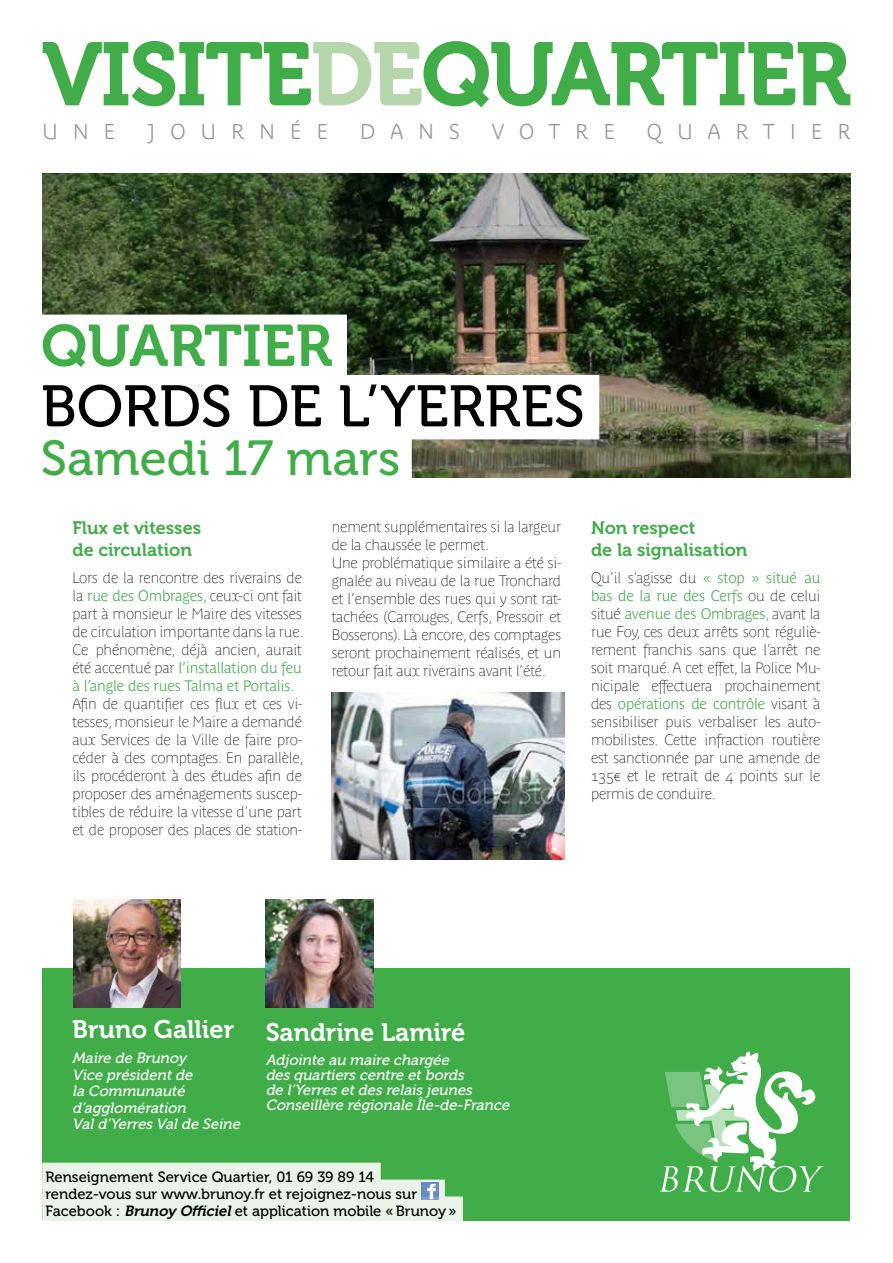
<style>
.page{position:relative;width:893px;height:1263px;background:#fff}
.page>*{position:absolute;margin:0;border:0;box-sizing:border-box;transform-origin:0 0}
.t1{font:87px "Museo 700";letter-spacing:-.01em;color:#41ad49}
.t2{font:58.2px "Museo 500";color:#000}
.t3{font:58.2px "Museo 700";color:#41ad49}
.t4{font:49.05px "Museo 500";color:#41ad49}
.t5{font:25.35px "Museo 700";color:#fff}
.t6{font:700 21.3px "Parisine Plus Std Clair";letter-spacing:.72em;color:#939598}
.t7{font:18px/21.6px "Museo 700";color:#41ad49}
.t8{font:15px/18px "Parisine Plus Std Clair";letter-spacing:-.01em;color:#000;text-align:justify}
.t9{font:italic 14.85px/16.4px "Museo 500";color:#fff}
.t10{font:14.85px/17px "Museo 500";color:#000}
.s1{color:#b6d6ac}
.s2{font-weight:700;color:#41ad49}
.s3{font-family:"Museo 700";font-style:italic}
</style>
<div class="page">
<img style="left:43px;top:174px;width:807px;height:303px">
<div style="left:43px;top:968px;width:807px;height:252px;background:#41ad49"></div>
<div style="left:42px;top:1163px;width:339px;height:24px;background:#eaf3e7"></div>
<div style="left:42px;top:1179px;width:403px;height:25px;background:#eaf3e7"></div>
<div style="left:42px;top:1196px;width:421px;height:25px;background:#eaf3e7"></div>
<svg style="left:421px;top:1196px;width:17px;height:3px"></svg>
<div style="left:421px;top:1182px;width:17px;height:14px;background:#658cc8"></div>
<svg style="left:427px;top:1184px;width:9px;height:15px"></svg>
<svg style="left:659px;top:1051px;width:165px;height:141px"></svg>
<img style="left:73px;top:900px;width:108px;height:107px">
<img style="left:266px;top:900px;width:107px;height:107px">
<svg style="left:42px;top:41px;width:809px;height:67px"></svg>
<div style="left:29px;top:315px;width:318px;height:64px;background:#fff"></div>
<div style="left:29px;top:375px;width:570px;height:64px;background:#fff"></div>
<div style="left:29px;top:430px;width:383px;height:56px;background:#fff"></div>
<img style="left:332px;top:692px;width:232px;height:167px">
<h1 class="t1" style="left:43px;top:26px;width:809px">VISITE<span class="s1">DE</span>QUARTIER</h1>
<h3 class="t6" style="left:43px;top:119px;width:74px">UNE</h3>
<h3 class="t6" style="left:147px;top:119px;width:183px">JOURNÉE</h3>
<h3 class="t6" style="left:360px;top:119px;width:101px">DANS</h3>
<h3 class="t6" style="left:492px;top:119px;width:125px">VOTRE</h3>
<h3 class="t6" style="left:647px;top:119px;width:205px">QUARTIER</h3>
<h2 class="t3" style="left:41px;top:313px;width:293px">QUARTIER</h2>
<h2 class="t2" style="left:41px;top:374px;width:545px">BORDS DE L’YERRES</h2>
<h3 class="t4" style="left:41px;top:432px;width:361px">Samedi 17 mars</h3>
<p class="t7" style="left:72px;top:518px;width:130px">Flux et vitesses de circulation</p>
<p class="t8" style="left:72px;top:568px;width:232px">Lors de la rencontre des riverains de la <span class="s2">rue des Ombrages,</span> ceux-ci ont fait part à monsieur le Maire des vitesses de circulation importante dans la rue.<br>Ce phénomène, déjà ancien, aurait été accentué par <span class="s2">l’installation du feu à l’angle des rues Talma et Portalis.</span></p>
<p class="t8" style="left:72px;top:694px;width:232px">Afin de quantifier ces flux et ces vi&shy;tesses, monsieur le Maire a demandé aux Services de la Ville de faire pro&shy;céder à des comptages. En parallèle, ils procéderont à des études afin de proposer des aménagements suscep&shy;tibles de réduire la vitesse d’une part et de proposer des places de station-</p>
<p class="t8" style="left:332px;top:518px;width:231px;text-align:left">nement supplémentaires si la largeur de la chaussée le permet.<br>Une problématique similaire a été si&shy;gnalée au niveau de la rue Tronchard et l’ensemble des rues qui y sont rat&shy;tachées (Carrouges, Cerfs, Pressoir et Bosserons). Là encore, des comptages seront prochainement réalisés, et un retour fait aux riverains avant l’été.</p>
<p class="t7" style="left:591px;top:518px;width:158px">Non respect<br>de la signalisation</p>
<p class="t8" style="left:591px;top:568px;width:231px">Qu’il s’agisse du <span class="s2">« stop » situé au bas de la rue des Cerfs</span> ou de celui situé <span class="s2">avenue des Ombrages,</span> avant la rue Foy, ces deux arrêts sont réguliè&shy;rement franchis sans que l’arrêt ne soit marqué. A cet effet, la Police Mu&shy;nicipale effectuera prochainement des <span class="s2">opérations de contrôle</span> visant à sensibiliser puis verbaliser les auto&shy;mobilistes. Cette infraction routière est sanctionnée par une amende de 135€ et le retrait de 4 points sur le permis de conduire.</p>
<h3 class="t5" style="left:72px;top:1015px;width:163px">Bruno Gallier</h3>
<p class="t9" style="left:72px;top:1050px;width:173px">Maire de Brunoy<br>Vice présidentde<br>la Communauté d’agglomération<br>Vald’Yerres Valde Seine</p>
<h3 class="t5" style="left:266px;top:1018px;width:201px">Sandrine Lamiré</h3>
<p class="t9" style="left:266px;top:1053px;width:249px;line-height:14.9px">Adj ointe au maire chargée<br>des quartiers centre etbords<br>de l’Yerres etdes relais jeunes<br>Conseillère régionale Île-de-France</p>
<p class="t10" style="left:45px;top:1169px;width:412px">Renseignement Service Quartier, 01 69 39 89 14 rendez-vous sur www.brunoy.fr et rejoignez-nous sur<br>Facebook : <span class="s3">Brunoy Officiel</span>et application mobile «Brunoy»</p>
</div>
